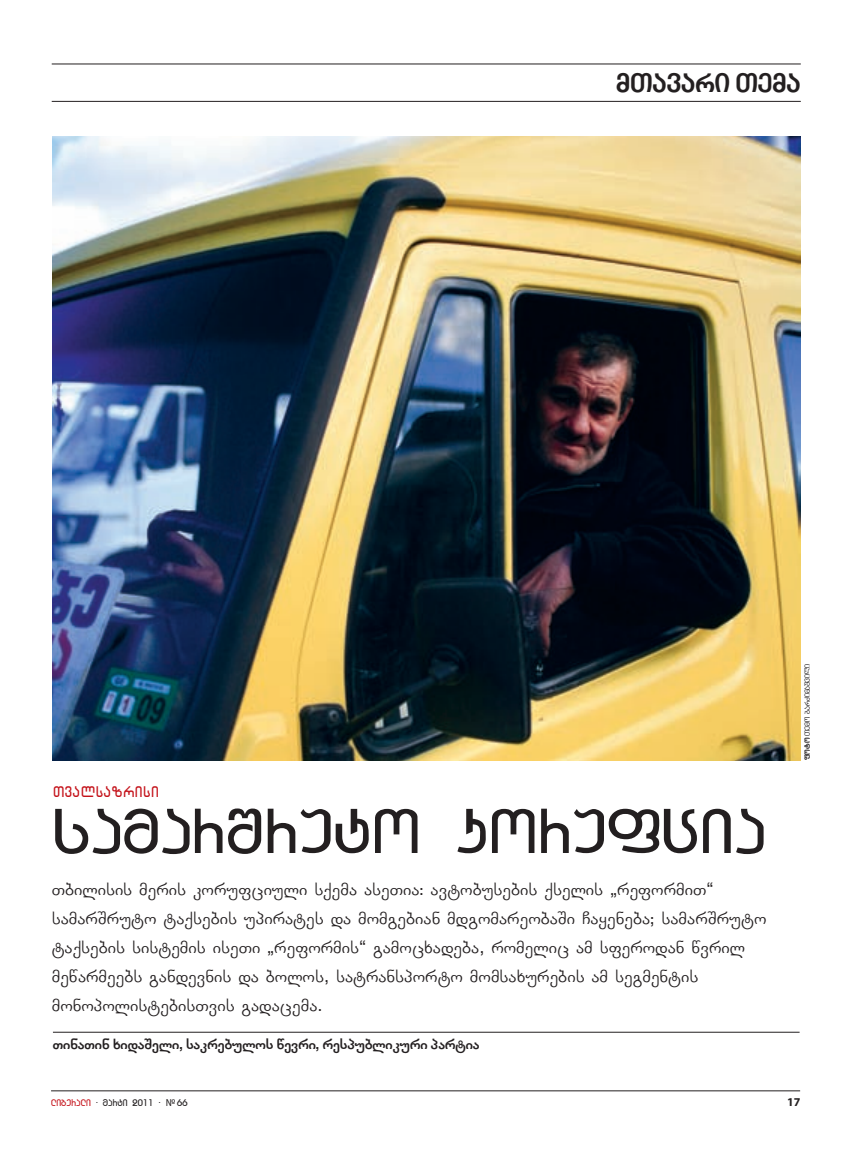
<style>
.page{position:relative;width:864px;height:1153px;background:#fff}
.page>*{position:absolute;margin:0;border:0;box-sizing:border-box;transform-origin:0 0}
.t1{font:67.5px "Bauhaus Mtavruli Thin A";color:#231f20;scale:1.11 1}
.t2{font:700 27px "A Kolkhety M";letter-spacing:-.01em;color:#231f20}
.t3{font:18px/28.8px "A Kolkhety N";color:#231f20}
.t4{font:700 15px "A Kolkhety N";color:#231f20}
.t5{font:15px "Sanet";letter-spacing:-.01em;color:#c4121a}
.t6{font:700 12px "Myriad Pro";color:#231f20}
.t7{font:10.5px "Bauhaus Mtavruli Thin A";color:#231f20}
.t8{font:10.5px "Bauhaus Mtavruli Thin A";color:#c4121a}
.t9{font:7.5px "A Kolkhety M";color:#231f20}
.s1{font-weight:700}
.s2{font-family:"Myriad Pro"}
</style>
<div class="page">
<hr style="left:52px;top:64px;width:748px;height:1px;background:#231f20">
<hr style="left:52px;top:101px;width:748px;height:1px;background:#231f20">
<img style="left:53px;top:136px;width:746px;height:624px">
<hr style="left:53px;top:1031px;width:746px;height:1px;background:#231f20">
<hr style="left:51px;top:1090px;width:748px;height:1px;background:#231f20">
<h2 class="t2" style="left:616px;top:70px;width:186px">MTAVARI TEMA</h2>
<p class="t5" style="left:53px;top:784px;width:108px">TVALSAZRISI</p>
<h1 class="t1" style="left:53px;top:799px;width:643px">SAMARSRUTO KORUFCIA</h1>
<p class="t3" style="left:52px;top:876px;width:716px">TBILISIS MERIS KORUFCIULI SQEMA ASETIA: AVTOBUSEBIS QSELIS „REFORMIT“ SAMARSRUTO TAQSEBIS UPIRATES DA MOMGEBIAN MDGOMAREOBASI CAYENEBA; SAMARSRUTO TAQSEBIS SISTEMIS ISETI „REFORMIS“ GAMOCXADEBA, ROMELIC AM SFERODAN WVRIL MEWARMEEBS GANDEVNIS DA BOLOS, SATRANSPORTO MOMSAXUREBIS AM SEGMENTIS MONOPOLISTEBISTVIS GADACEMA.</p>
<p class="t4" style="left:53px;top:1037px;width:428px">TINATIN XIDASELI, SAKREBULOS WEVRI, RESPUBLIKURI PARTIA</p>
<p class="t9" style="left:803px;top:760px;width:98px;rotate:-90deg"><span class="s1">FOTO</span> Temo barZimaSvili</p>
<p class="t8" style="left:51px;top:1097px;width:41px">LIBERALI</p>
<p class="t6" style="left:786px;top:1094px;width:15px">17</p>
<p class="t7" style="left:96px;top:1097px;width:94px">. MARTI 2011 . <span class="s2">№</span> 66</p>
</div>
